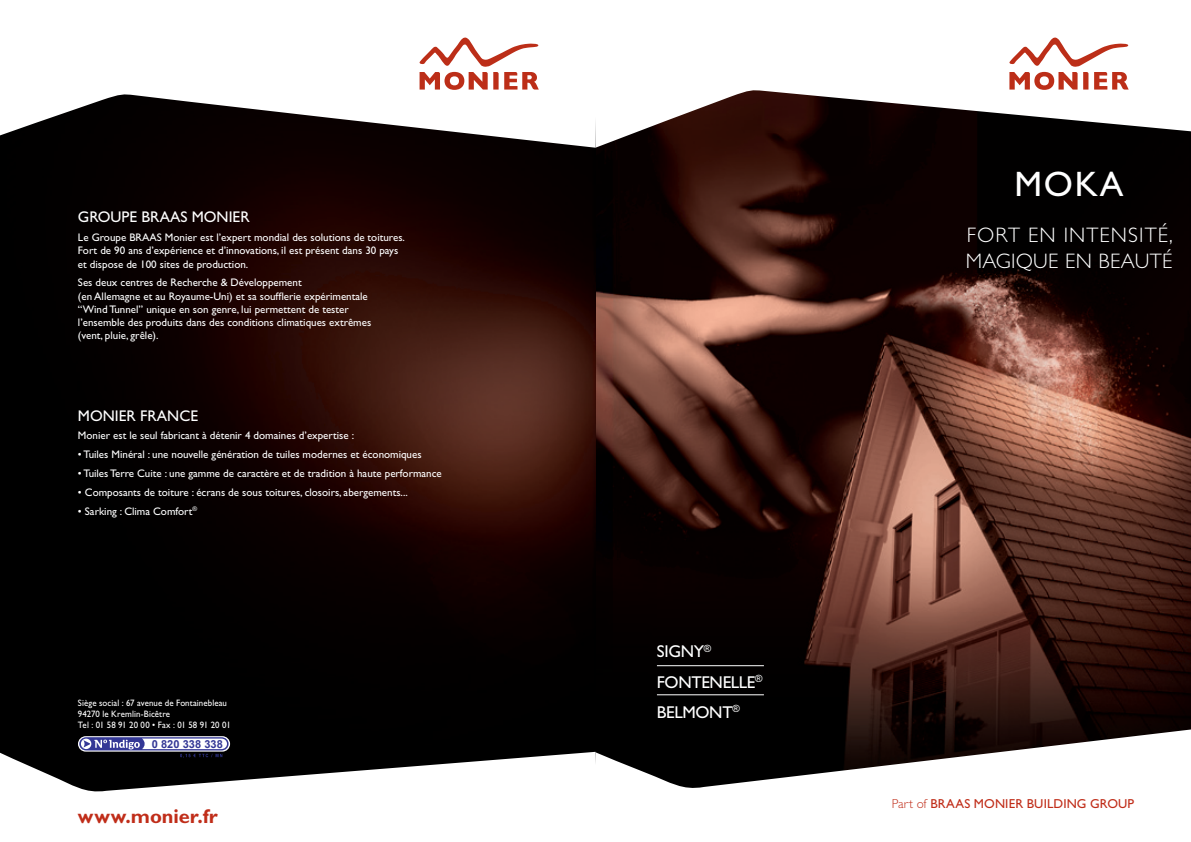
<style>
.page{position:relative;width:1191px;height:842px;background:#fff}
.page>*{position:absolute;margin:0;border:0;box-sizing:border-box;transform-origin:0 0}
.t1{font:35.5px "Gill Sans";color:#fff}
.t2{font:300 21px/25.8px "Gill Sans";letter-spacing:.015em;color:#fff}
.t3{font:700 20px "Gill Sans";color:#c02d19}
.t4{font:17.1px/30.1px "Gill Sans";letter-spacing:-.02em;color:#fff}
.t5{font:15.5px "Gill Sans";color:#fff}
.t6{font:13px "Gill Sans";letter-spacing:.015em;color:#c02d19}
.t7{font:11px/13.2px "Gill Sans";color:#fff}
.t8{font:700 11px "Arial";letter-spacing:.005em;color:#343896}
.t9{font:9.3px/11.2px "Gill Sans";letter-spacing:.01em;color:#fff;scale:.95 1}
.s1{font-weight:300}
</style>
<div class="page">
<img style="left:0;top:148px;width:1191px;height:603px">
<svg style="left:598px;top:45px;width:593px;height:103px"></svg>
<svg style="left:0;top:94px;width:598px;height:54px"></svg>
<svg style="left:595px;top:725px;width:596px;height:63px"></svg>
<svg style="left:0;top:751px;width:600px;height:41px"></svg>
<svg style="left:1009px;top:37px;width:119px;height:53px"></svg>
<hr style="left:657px;top:665px;width:107px;height:1px;background:#fff">
<hr style="left:657px;top:695px;width:107px;height:1px;background:#fff">
<svg style="left:78px;top:736px;width:152px;height:16px"></svg>
<svg style="left:79px;top:737px;width:149px;height:21px"></svg>
<svg style="left:419px;top:37px;width:120px;height:53px"></svg>
<h3 class="t5" style="left:78px;top:208px;width:11px">GROUPE</h3>
<h3 class="t5" style="left:142px;top:208px;width:19px">BRAAS</h3>
<h3 class="t5" style="left:192px;top:208px;width:23px">MONIER</h3>
<p class="t7" style="left:78px;top:231px;width:65px">Le Groupe BRAAS</p>
<p class="t7" style="left:78px;top:231px;width:328px;text-indent:87px">Monier est l’expert mondial des solutions de toitures.<br>Fort de 90 ans d’expérience et d’innovations, il est présent dans 30 pays et dispose de 100 sites de production.</p>
<p class="t7" style="left:78px;top:276px;width:295px">Ses deux centres de Recherche &amp; Développement<br>(en Allemagne et au Royaume-Uni) et sa soufflerie expérimentale “Wind Tunnel” unique en son genre, lui permettent de tester l’ensemble des produits dans des conditions climatiques extrêmes (vent, pluie, grêle).</p>
<h3 class="t5" style="left:78px;top:406px;width:23px">MONIER</h3>
<h3 class="t5" style="left:140px;top:406px;width:19px">FRAN</h3>
<h3 class="t5" style="left:179px;top:406px;width:19px">CE</h3>
<p class="t7" style="left:78px;top:429px;width:278px">Monier est le seul fabricant à détenir 4 domaines d’expertise :</p>
<p class="t7" style="left:78px;top:448px;width:345px">• Tuiles Minéral : une nouvelle génération de tuiles modernes et économiques</p>
<p class="t7" style="left:78px;top:467px;width:365px">• Tuiles Terre Cuite : une gamme de caractère et de tradition à haute performance</p>
<p class="t7" style="left:78px;top:486px;width:331px">• Composants de toiture : écrans de sous toitures, closoirs, abergements...</p>
<p class="t7" style="left:78px;top:505px;width:121px">• Sarking : Clima Comfort<sup>®</sup></p>
<p class="t9" style="left:78px;top:697px;width:162px">Siège social : 67 avenue de Fontainebleau<br>94270 le Kremlin-Bicêtre<br>Tel : 01 58 91 20 00 • Fax : 01 58 91 20 01</p>
<p class="t8" style="left:152px;top:737px;width:73px">0 820 338 338</p>
<h3 class="t3" style="left:78px;top:804px;width:141px">www.monier.fr</h3>
<h1 class="t1" style="left:1014px;top:164px;width:111px">Moka</h1>
<h2 class="t2" style="left:965px;top:222px;width:209px">FORT EN INTENSITÉ,<br>MAGIQUE EN BEAUTÉ</h2>
<h3 class="t4" style="left:657px;top:637px;width:107px">Signy<sup>®<br></sup>Fontenelle<sup>®<br></sup>Belmont<sup>®</sup></h3>
<p class="t6" style="left:891px;top:796px;width:244px"><span class="s1">PART OF</span> Braas Monier Building Group</p>
</div>
